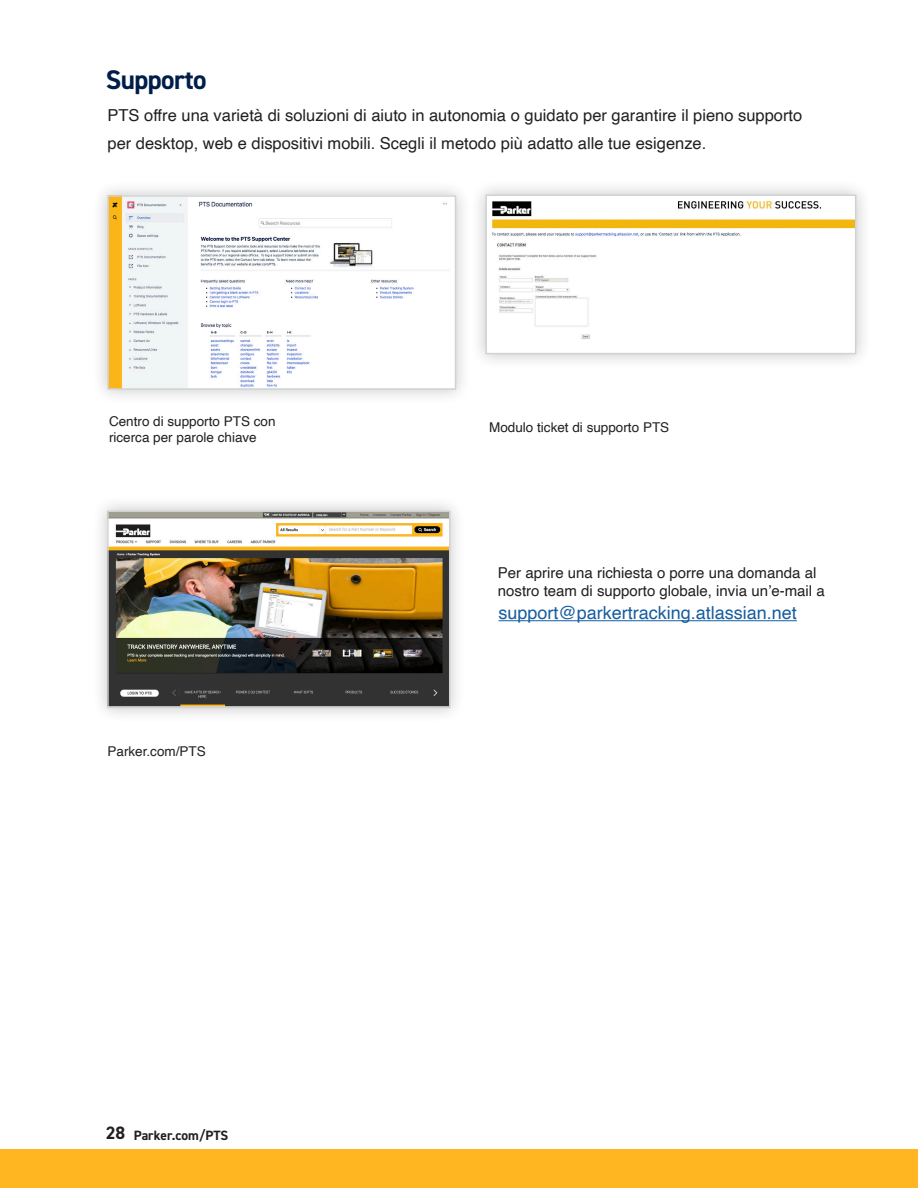
<style>
.page{position:relative;width:918px;height:1188px;background:#fff}
.page>*{position:absolute;margin:0;border:0;box-sizing:border-box;transform-origin:0 0}
.t1{font:700 27px "DIN2014";letter-spacing:-.02em;color:#001e49}
.t2{font:18px "Helvetica";color:#175d9e}
.t3{font:700 18px "DIN2014";color:#231f20}
.t4{font:16.5px/28.5px "Helvetica";color:#231f20}
.t5{font:15px/18px "Helvetica";color:#231f20}
.t6{font:13.5px/16.2px "Helvetica";color:#231f20}
.t7{font:700 13.5px "DIN2014";color:#231f20}
</style>
<div class="page">
<div style="left:0;top:1150px;width:918px;height:38px;background:#ffb620"></div>
<div style="left:92px;top:495px;width:374px;height:228px;background:#231f20;opacity:.25"></div>
<img style="left:110px;top:514px;width:337px;height:191px">
<div style="left:107px;top:511px;width:343px;height:197px;border:2px solid #d1d2d4"></div>
<div style="left:92px;top:180px;width:380px;height:225px;background:#231f20;opacity:.25"></div>
<img style="left:110px;top:198px;width:343px;height:189px">
<div style="left:107px;top:195px;width:349px;height:195px;border:2px solid #d1d2d4"></div>
<div style="left:470px;top:179px;width:401px;height:190px;background:#231f20;opacity:.25"></div>
<img style="left:488px;top:197px;width:365px;height:154px">
<div style="left:485px;top:194px;width:371px;height:160px;border:2px solid #d1d2d4"></div>
<hr style="left:499px;top:620px;width:298px;height:1px;background:#175d9e">
<p class="t1" style="left:106px;top:61px;width:102px">Supporto</p>
<p class="t4" style="left:108px;top:101px;width:696px">PTS offre una varietà di soluzioni di aiuto in autonomia o guidato per garantire il pieno supporto per desktop, web e dispositivi mobili. Scegli il metodo più adatto alle tue esigenze.</p>
<p class="t6" style="left:109px;top:413px;width:168px">Centro di supporto PTS con ricerca per parole chiave</p>
<p class="t6" style="left:108px;top:743px;width:100px">Parker.com/PTS</p>
<p class="t3" style="left:106px;top:1121px;width:21px">28</p>
<p class="t7" style="left:134px;top:1126px;width:96px">Parker.com/PTS</p>
<p class="t6" style="left:489px;top:419px;width:182px">Modulo ticket di supporto PTS</p>
<p class="t5" style="left:498px;top:564px;width:328px">Per aprire una richiesta o porre una domanda al nostro team di supporto globale, invia un’e-mail a</p>
<p class="t2" style="left:499px;top:599px;width:300px">support@parkertracking.atlassian.net</p>
</div>
